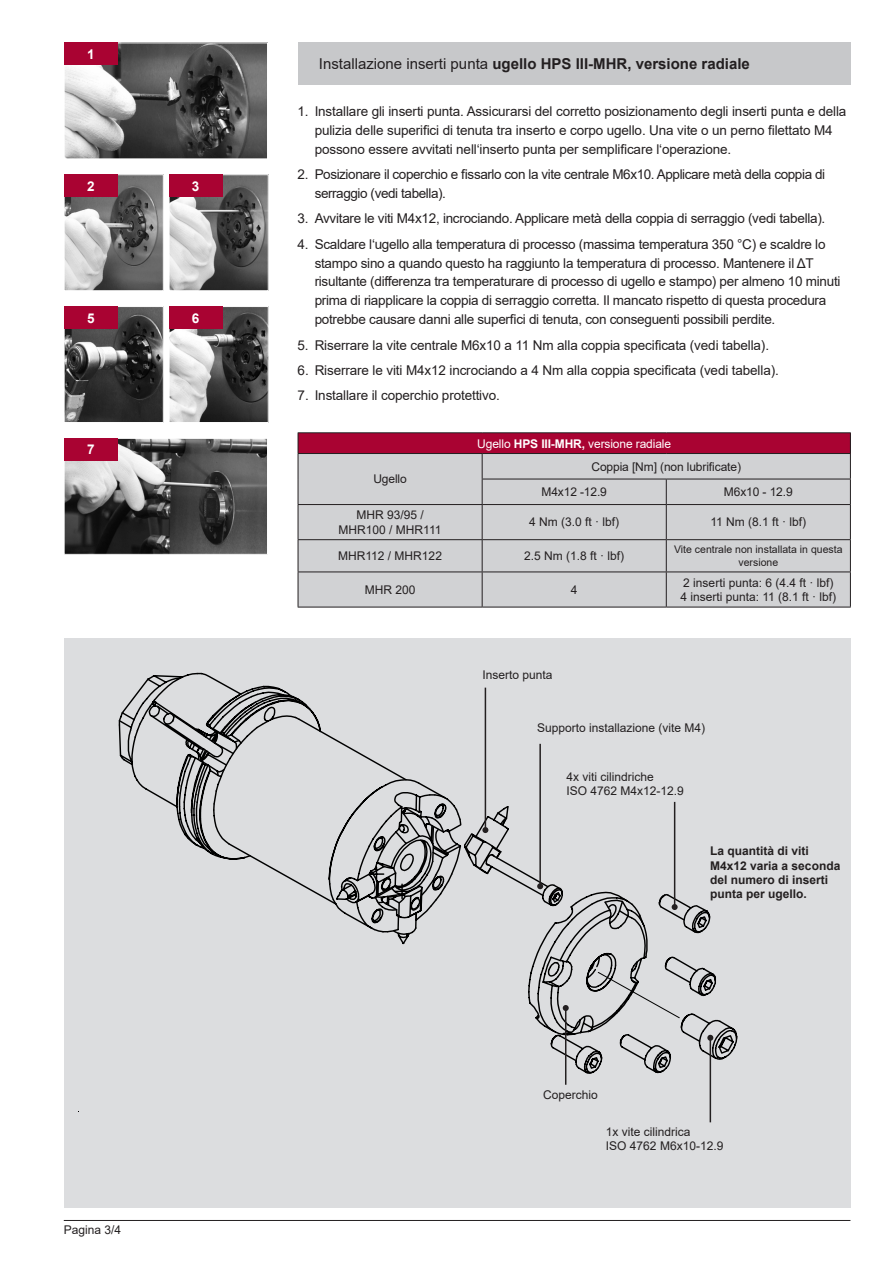
<style>
.page{position:relative;width:893px;height:1263px;background:#fff}
.page>*{position:absolute;margin:0;border:0;box-sizing:border-box;transform-origin:0 0}
.t1{font:700 15px "Arial";color:#231f20}
.t2{font:13.5px/18.9px "Arial";letter-spacing:-.02em;color:#231f20}
.t3{font:700 13.5px "Arial";color:#fff}
.t4{font:12px/14.4px "Arial";color:#231f20}
.t5{font:700 12px/14.4px "Arial";color:#231f20}
.t6{font:12px "Arial";letter-spacing:-.01em;color:#fff}
.t7{font:10.5px/12.6px "Arial";color:#231f20;text-align:center}
.s1{font-weight:400}
.s2{font-weight:700}
</style>
<div class="page">
<div style="left:298px;top:43px;width:552px;height:42px;background:#c7c8ca"></div>
<div style="left:64px;top:638px;width:786px;height:570px;background:#dcdddf"></div>
<svg style="left:680px;top:993px;width:58px;height:67px"></svg>
<svg style="left:118px;top:672px;width:598px;height:321px"></svg>
<hr style="left:485px;top:688px;width:1px;height:142px;background:#231f20">
<hr style="left:710px;top:1038px;width:1px;height:84px;background:#231f20">
<svg style="left:707px;top:1035px;width:6px;height:6px"></svg>
<hr style="left:565px;top:1008px;width:1px;height:77px;background:#231f20">
<svg style="left:185px;top:725px;width:495px;height:350px"></svg>
<hr style="left:64px;top:1220px;width:786px;height:1px;background:#231f20">
<img style="left:66px;top:45px;width:200px;height:112px">
<div style="left:64px;top:43px;width:204px;height:116px;border:1px solid #fff"></div>
<div style="left:64px;top:43px;width:54px;height:22px;background:#a90332"></div>
<img style="left:66px;top:308px;width:96px;height:113px">
<div style="left:64px;top:306px;width:100px;height:117px;border:1px solid #fff"></div>
<img style="left:171px;top:308px;width:96px;height:113px">
<div style="left:169px;top:306px;width:100px;height:117px;border:1px solid #fff"></div>
<div style="left:64px;top:306px;width:54px;height:23px;background:#a90332"></div>
<div style="left:169px;top:306px;width:54px;height:23px;background:#a90332"></div>
<img style="left:66px;top:440px;width:200px;height:113px">
<div style="left:64px;top:438px;width:204px;height:117px;border:1px solid #fff"></div>
<div style="left:64px;top:438px;width:54px;height:23px;background:#a90332"></div>
<img style="left:66px;top:176px;width:96px;height:113px">
<div style="left:64px;top:174px;width:100px;height:117px;border:1px solid #fff"></div>
<img style="left:171px;top:176px;width:96px;height:113px">
<div style="left:169px;top:174px;width:100px;height:117px;border:1px solid #fff"></div>
<div style="left:64px;top:174px;width:54px;height:23px;background:#a90332"></div>
<div style="left:169px;top:174px;width:54px;height:23px;background:#a90332"></div>
<div style="left:298px;top:433px;width:552px;height:20px;background:#a90332"></div>
<div style="left:299px;top:454px;width:551px;height:153px;background:#d1d2d4"></div>
<hr style="left:298px;top:432px;width:184px;height:1px;background:#231f20">
<hr style="left:482px;top:432px;width:184px;height:1px;background:#231f20">
<hr style="left:666px;top:432px;width:185px;height:1px;background:#231f20">
<hr style="left:298px;top:453px;width:184px;height:1px;background:#231f20">
<hr style="left:482px;top:453px;width:184px;height:1px;background:#231f20">
<hr style="left:666px;top:453px;width:185px;height:1px;background:#231f20">
<svg style="left:298px;top:433px;width:1px;height:71px"></svg>
<hr style="left:482px;top:479px;width:184px;height:1px;background:#231f20">
<svg style="left:482px;top:454px;width:1px;height:50px"></svg>
<hr style="left:666px;top:479px;width:185px;height:1px;background:#231f20">
<svg style="left:666px;top:479px;width:1px;height:25px"></svg>
<svg style="left:850px;top:433px;width:1px;height:71px"></svg>
<hr style="left:298px;top:504px;width:184px;height:1px;background:#231f20">
<hr style="left:298px;top:505px;width:1px;height:34px;background:#231f20">
<hr style="left:482px;top:504px;width:184px;height:1px;background:#231f20">
<hr style="left:482px;top:505px;width:1px;height:34px;background:#231f20">
<hr style="left:666px;top:504px;width:185px;height:1px;background:#231f20">
<hr style="left:666px;top:505px;width:1px;height:34px;background:#231f20">
<hr style="left:850px;top:505px;width:1px;height:34px;background:#231f20">
<hr style="left:298px;top:539px;width:184px;height:1px;background:#231f20">
<hr style="left:298px;top:540px;width:1px;height:31px;background:#231f20">
<hr style="left:482px;top:539px;width:184px;height:1px;background:#231f20">
<hr style="left:482px;top:540px;width:1px;height:31px;background:#231f20">
<hr style="left:666px;top:539px;width:185px;height:1px;background:#231f20">
<hr style="left:666px;top:540px;width:1px;height:31px;background:#231f20">
<hr style="left:850px;top:540px;width:1px;height:31px;background:#231f20">
<hr style="left:298px;top:571px;width:184px;height:1px;background:#231f20">
<hr style="left:298px;top:572px;width:1px;height:35px;background:#231f20">
<hr style="left:482px;top:571px;width:184px;height:1px;background:#231f20">
<hr style="left:482px;top:572px;width:1px;height:35px;background:#231f20">
<hr style="left:666px;top:571px;width:185px;height:1px;background:#231f20">
<hr style="left:666px;top:572px;width:1px;height:35px;background:#231f20">
<hr style="left:850px;top:572px;width:1px;height:35px;background:#231f20">
<hr style="left:298px;top:607px;width:184px;height:1px;background:#231f20">
<hr style="left:482px;top:607px;width:184px;height:1px;background:#231f20">
<hr style="left:666px;top:607px;width:185px;height:1px;background:#231f20">
<p class="t3" style="left:87px;top:45px;width:9px">1</p>
<p class="t3" style="left:87px;top:176px;width:9px">2</p>
<p class="t3" style="left:192px;top:176px;width:9px">3</p>
<p class="t3" style="left:87px;top:308px;width:9px">5</p>
<p class="t3" style="left:192px;top:308px;width:9px">6</p>
<p class="t3" style="left:87px;top:440px;width:9px">7</p>
<p class="t4" style="left:64px;top:1223px;width:59px">Pagina 3/4</p>
<p class="t1" style="left:319px;top:53px;width:433px"><span class="s1">Installazione inserti punta</span> ugello HPS III-MHR, versione radiale</p>
<p class="t2" style="left:315px;top:102px;width:533px;text-indent:-17px">1. Installare gli inserti punta. Assicurarsi del corretto posizionamento degli inserti punta e della pulizia delle superifici di tenuta tra inserto e corpo ugello. Una vite o un perno filettato M4 possono essere avvitati nell‘inserto punta per semplificare l‘operazione.</p>
<p class="t2" style="left:315px;top:165px;width:512px;text-indent:-17px">2. Posizionare il coperchio e fissarlo con la vite centrale M6x10. Applicare metà della coppia di serraggio (vedi tabella).</p>
<p class="t2" style="left:298px;top:209px;width:529px">3. Avvitare le viti M4x12, incrociando. Applicare metà della coppia di serraggio (vedi tabella).</p>
<p class="t2" style="left:315px;top:234px;width:527px;text-indent:-17px">4. Scaldare l‘ugello alla temperatura di processo (massima temperatura 350 °C) e scaldre lo stampo sino a quando questo ha raggiunto la temperatura di processo. Mantenere il ΔT risultante (differenza tra temperaturare di processo di ugello e stampo) per almeno 10 minuti prima di riapplicare la coppia di serraggio corretta. Il mancato rispetto di questa procedura potrebbe causare danni alle superfici di tenuta, con conseguenti possibili perdite.</p>
<p class="t2" style="left:298px;top:335px;width:473px">5. Riserrare la vite centrale M6x10 a 11 Nm alla coppia specificata (vedi tabella).</p>
<p class="t2" style="left:298px;top:361px;width:483px">6. Riserrare le viti M4x12 incrociando a 4 Nm alla coppia specificata (vedi tabella).</p>
<p class="t2" style="left:298px;top:386px;width:204px">7. Installare il coperchio protettivo.</p>
<p class="t4" style="left:373px;top:472px;width:35px">Ugello</p>
<p class="t6" style="left:477px;top:435px;width:195px">Ugello <span class="s2">HPS III-MHR,</span> versione radiale</p>
<p class="t4" style="left:591px;top:459px;width:151px">Coppia [Nm] (non lubrificate)</p>
<p class="t4" style="left:541px;top:485px;width:67px">M4x12 -12.9</p>
<p class="t4" style="left:724px;top:485px;width:70px">M6x10 - 12.9</p>
<p class="t4" style="left:339px;top:508px;width:104px;text-align:center">MHR 93/95 /<br>MHR100 / MHR111</p>
<p class="t4" style="left:529px;top:515px;width:92px">4 Nm (3.0 ft · lbf)</p>
<p class="t4" style="left:710px;top:515px;width:97px">11 Nm (8.1 ft · lbf)</p>
<p class="t4" style="left:338px;top:549px;width:105px">MHR112 / MHR122</p>
<p class="t4" style="left:524px;top:549px;width:102px">2.5 Nm (1.8 ft · lbf)</p>
<p class="t7" style="left:674px;top:543px;width:170px">Vite centrale non installata in questa versione</p>
<p class="t4" style="left:365px;top:582px;width:52px">MHR 200</p>
<p class="t4" style="left:571px;top:582px;width:8px">4</p>
<p class="t4" style="left:683px;top:575px;width:152px">2 inserti punta: 6 (4.4 ft · lbf)</p>
<p class="t4" style="left:680px;top:590px;width:157px">4 inserti punta: 11 (8.1 ft · lbf)</p>
<p class="t4" style="left:482px;top:668px;width:72px">Inserto punta</p>
<p class="t4" style="left:537px;top:721px;width:170px">Supporto installazione (vite M4)</p>
<p class="t4" style="left:566px;top:769px;width:119px">4x viti cilindriche<br>ISO 4762 M4x12-12.9</p>
<p class="t5" style="left:710px;top:844px;width:132px">La quantità di viti<br>M4x12 varia a seconda del numero di inserti punta per ugello.</p>
<p class="t4" style="left:543px;top:1087px;width:56px">Coperchio</p>
<p class="t4" style="left:606px;top:1124px;width:86px">1x vite cilindrica</p>
<p class="t4" style="left:606px;top:1139px;width:119px">ISO 4762 M6x10-12.9</p>
</div>
